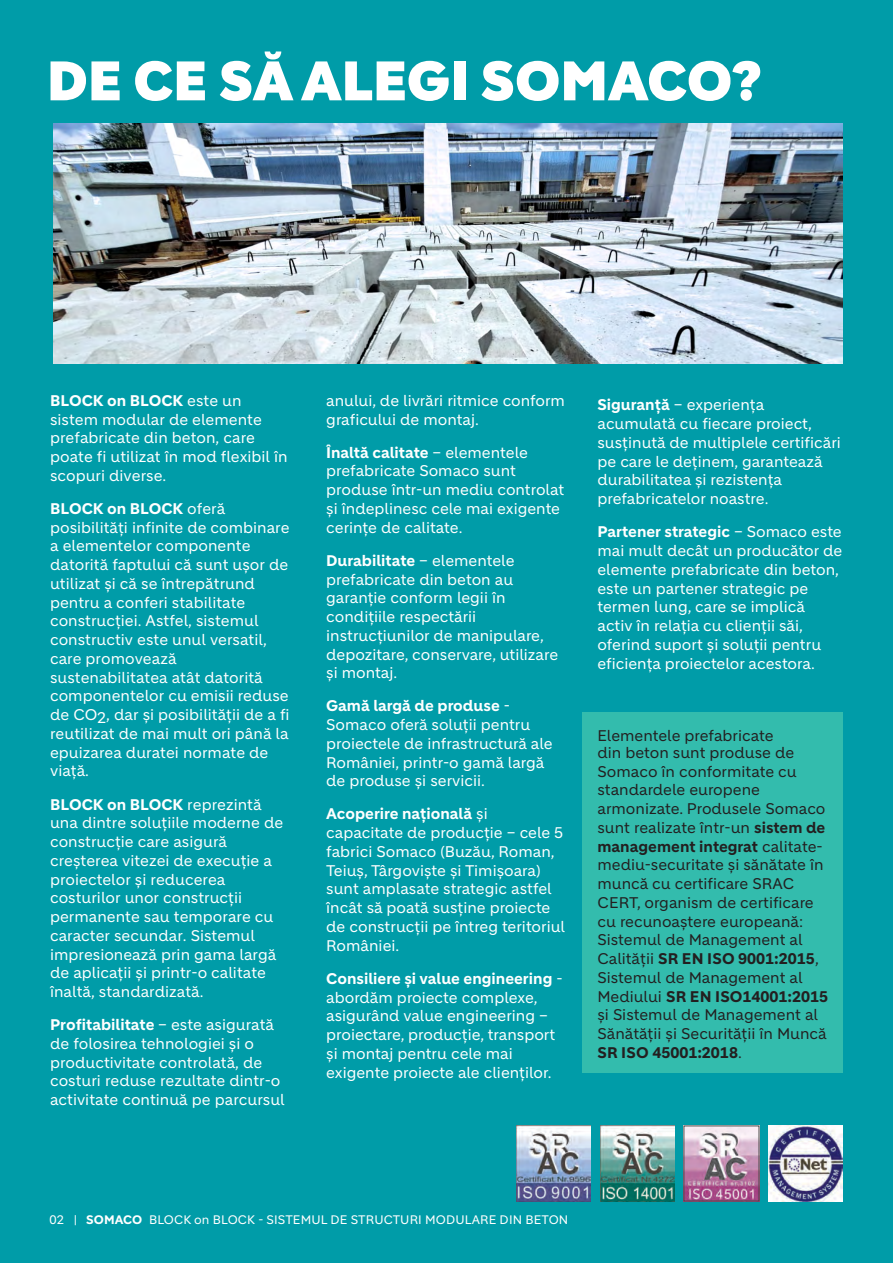
<style>
.page{position:relative;width:893px;height:1263px;background:#009ca8}
.page>*{position:absolute;margin:0;border:0;box-sizing:border-box;transform-origin:0 0}
.t1{font:900 54px "Holcim Headline";letter-spacing:.01em;color:#fff}
.t2{font:15px/18.8px "Holcim";color:#fff}
.t3{font:15px/18.8px "Holcim";color:#231f20}
.t4{font:12px "Holcim";letter-spacing:.01em;color:#fff}
.s1{font-weight:700}
</style>
<div class="page">
<img style="left:53px;top:123px;width:790px;height:241px">
<img style="left:516px;top:1126px;width:75px;height:75px">
<img style="left:768px;top:1126px;width:75px;height:75px">
<img style="left:600px;top:1126px;width:75px;height:75px">
<img style="left:686px;top:1128px;width:71px;height:71px">
<div style="left:684px;top:1126px;width:75px;height:75px;border:1px solid #4a4a47"></div>
<div style="left:582px;top:712px;width:261px;height:361px;background:#33bcad"></div>
<h1 class="t1" style="left:47px;top:58px;width:716px">DE CE SĂ ALEGI SOMACO?</h1>
<p class="t2" style="left:50px;top:392px;width:239px"><span class="s1">BLOCK on BLOCK</span> este un sistem modular de elemente prefabricate din beton, care poate fi utilizat în mod flexibil în scopuri diverse.</p>
<p class="t2" style="left:50px;top:500px;width:241px"><span class="s1">BLOCK on BLOCK</span> oferă posibilități infinite de combinare a elementelor componente datorită faptului că sunt ușor de utilizat și că se întrepătrund pentru a conferi stabilitate construcției. Astfel, sistemul constructiv este unul versatil, care promovează sustenabilitatea atât datorită componentelor cu emisii reduse de CO , dar și posibilității de a fi</p>
<p class="t2" style="left:50px;top:711px;width:240px;line-height:15.8px;text-indent:47px">2<br>reutilizat de mai mult ori până la</p>
<p class="t2" style="left:50px;top:744px;width:220px">epuizarea duratei normate de viață.</p>
<p class="t2" style="left:50px;top:796px;width:235px"><span class="s1">BLOCK on BLOCK</span> reprezintă una dintre soluțiile moderne de construcție care asigură creșterea vitezei de execuție a proiectelor și reducerea costurilor unor construcții permanente sau temporare cu caracter secundar. Sistemul impresionează prin gama largă de aplicații și printr-o calitate înaltă, standardizată.</p>
<p class="t2" style="left:50px;top:1016px;width:236px"><span class="s1">Profitabilitate</span> – este asigurată de folosirea tehnologiei și o productivitate controlată, de costuri reduse rezultate dintr-o activitate continuă pe parcursul</p>
<p class="t2" style="left:326px;top:392px;width:240px">anului, de livrări ritmice conform graficului de montaj.</p>
<p class="t2" style="left:326px;top:444px;width:240px"><span class="s1">Înaltă calitate</span> – elementele prefabricate Somaco sunt produse într-un mediu controlat și îndeplinesc cele mai exigente cerințe de calitate.</p>
<p class="t2" style="left:326px;top:552px;width:233px"><span class="s1">Durabilitate</span> – elementele prefabricate din beton au garanție conform legii în condițiile respectării instrucțiunilor de manipulare, depozitare, conservare, utilizare și montaj.</p>
<p class="t2" style="left:326px;top:698px;width:228px"><span class="s1">Gamă largă de produse</span> -<br>Somaco oferă soluții pentru proiectele de infrastructură ale<br>României, printr-o gamă largă de produse și servicii.</p>
<p class="t2" style="left:326px;top:806px;width:240px"><span class="s1">Acoperire națională</span> și capacitate de producție – cele 5 fabrici Somaco (Buzău, Roman,<br>Teiuș, Târgoviște și Timișoara) sunt amplasate strategic astfel încât să poată susține proiecte de construcții pe întreg teritoriul<br>României.</p>
<p class="t2" style="left:326px;top:970px;width:238px"><span class="s1">Consiliere și value engineering</span> - abordăm proiecte complexe, asigurând value engineering – proiectare, producție, transport și montaj pentru cele mai exigente proiecte ale clienților.</p>
<p class="t2" style="left:597px;top:397px;width:245px"><span class="s1">Siguranță</span> – experiența acumulată cu fiecare proiect, susținută de multiplele certificări pe care le deținem, garantează durabilitatea și rezistența prefabricatelor noastre.</p>
<p class="t2" style="left:597px;top:524px;width:246px"><span class="s1">Partener strategic</span> – Somaco este mai mult decât un producător de elemente prefabricate din beton, este un partener strategic pe termen lung, care se implică activ în relația cu clienții săi, oferind suport și soluții pentru eficiența proiectelor acestora.</p>
<p class="t3" style="left:597px;top:729px;width:198px;line-height:16.5px">Elementele prefabricate din beton sunt produse de</p>
<p class="t3" style="left:597px;top:763px;width:232px">Somaco în conformitate cu standardele europene armonizate. Produsele Somaco sunt realizate într-un <span class="s1">sistem de management integrat</span> calitate&shy;mediu-securitate și sănătate în muncă cu certificare SRAC<br>CERT, organism de certificare cu recunoaștere europeană:<br>Sistemul de Management al<br>Calității <span class="s1">SR EN ISO 9001:2015</span>,<br>Sistemul de Management al<br>Mediului <span class="s1">SR EN ISO14001:2015 </span>și Sistemul de Management al<br>Sănătății și Securității în Muncă<br><span class="s1">SR ISO 45001:2018</span>.</p>
<p class="t4" style="left:50px;top:1214px;width:520px">02 | <span class="s1">SOMACO</span> BLOCK on BLOCK - SISTEMUL DE STRUCTURI MODULARE DIN BETON</p>
</div>
